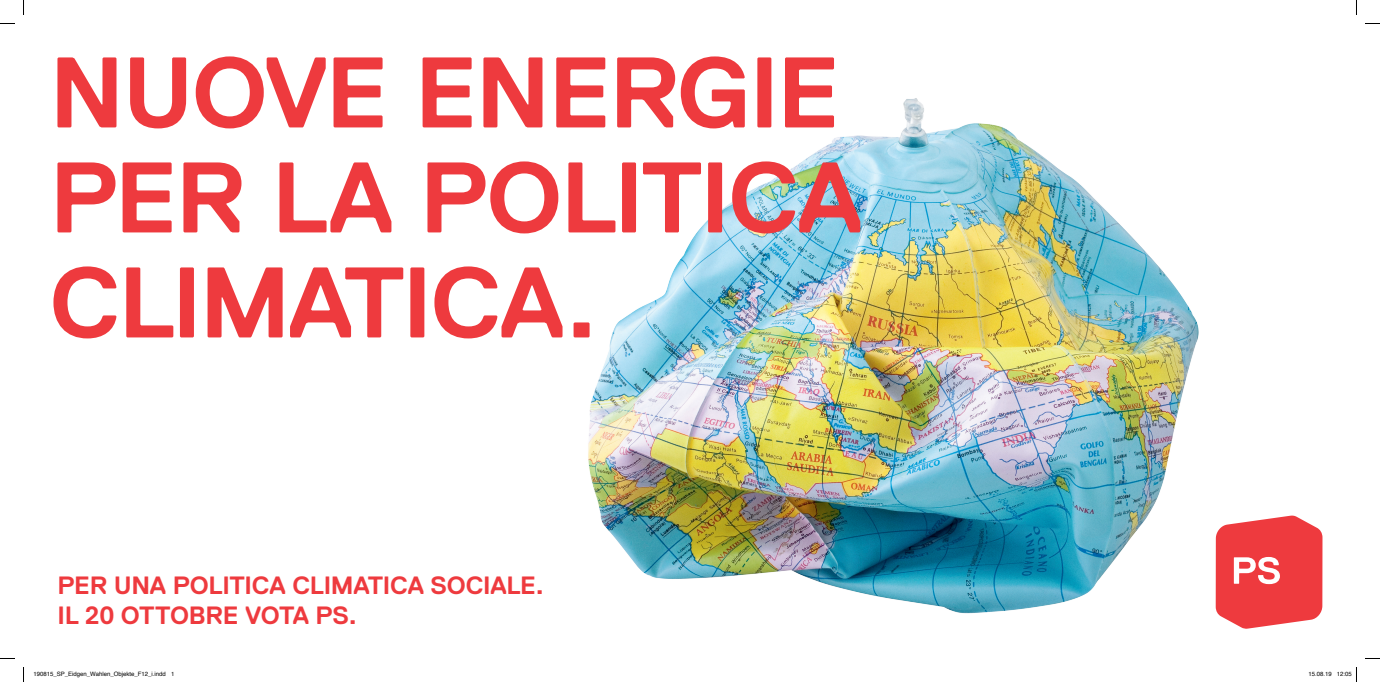
<style>
.page{position:relative;width:1380px;height:682px;background:#fff}
.page>*{position:absolute;margin:0;border:0;box-sizing:border-box;transform-origin:0 0}
.t1{font:700 100px/105px "Replica";letter-spacing:-.025em;color:#ee3a3e}
.t2{font:700 25px/30px "Replica";letter-spacing:-.01em;color:#ee3a3e}
.t3{font:6px "Helvetica";color:#000}
</style>
<div class="page">
<img style="left:588px;top:98px;width:611px;height:516px">
<svg style="left:1215px;top:516px;width:107px;height:113px;background:#f05a5d"></svg>
<svg style="left:0;top:23px;width:15px;height:1px"></svg>
<svg style="left:1365px;top:23px;width:14px;height:1px"></svg>
<svg style="left:0;top:658px;width:15px;height:1px"></svg>
<svg style="left:1365px;top:658px;width:14px;height:1px"></svg>
<svg style="left:23px;top:0;width:1px;height:15px"></svg>
<svg style="left:23px;top:667px;width:1px;height:15px"></svg>
<svg style="left:1356px;top:0;width:1px;height:15px"></svg>
<svg style="left:1356px;top:667px;width:1px;height:15px"></svg>
<h1 class="t1" style="left:49px;top:40px;width:814px">NUOVE ENERGIE<br>PER LA POLITICA<br>CLIMATICA.</h1>
<h2 class="t2" style="left:58px;top:571px;width:488px">PER UNA POLITICA CLIMATICA SOCIALE.<br>IL 20 OTTOBRE VOTA PS.</h2>
<p class="t3" style="left:34px;top:669px;width:142px">190815_SP_Eidgen_Wahlen_Objekte_F12_i.indd 1</p>
<p class="t3" style="left:1308px;top:669px;width:45px">15.08.19 12:05</p>
</div>
